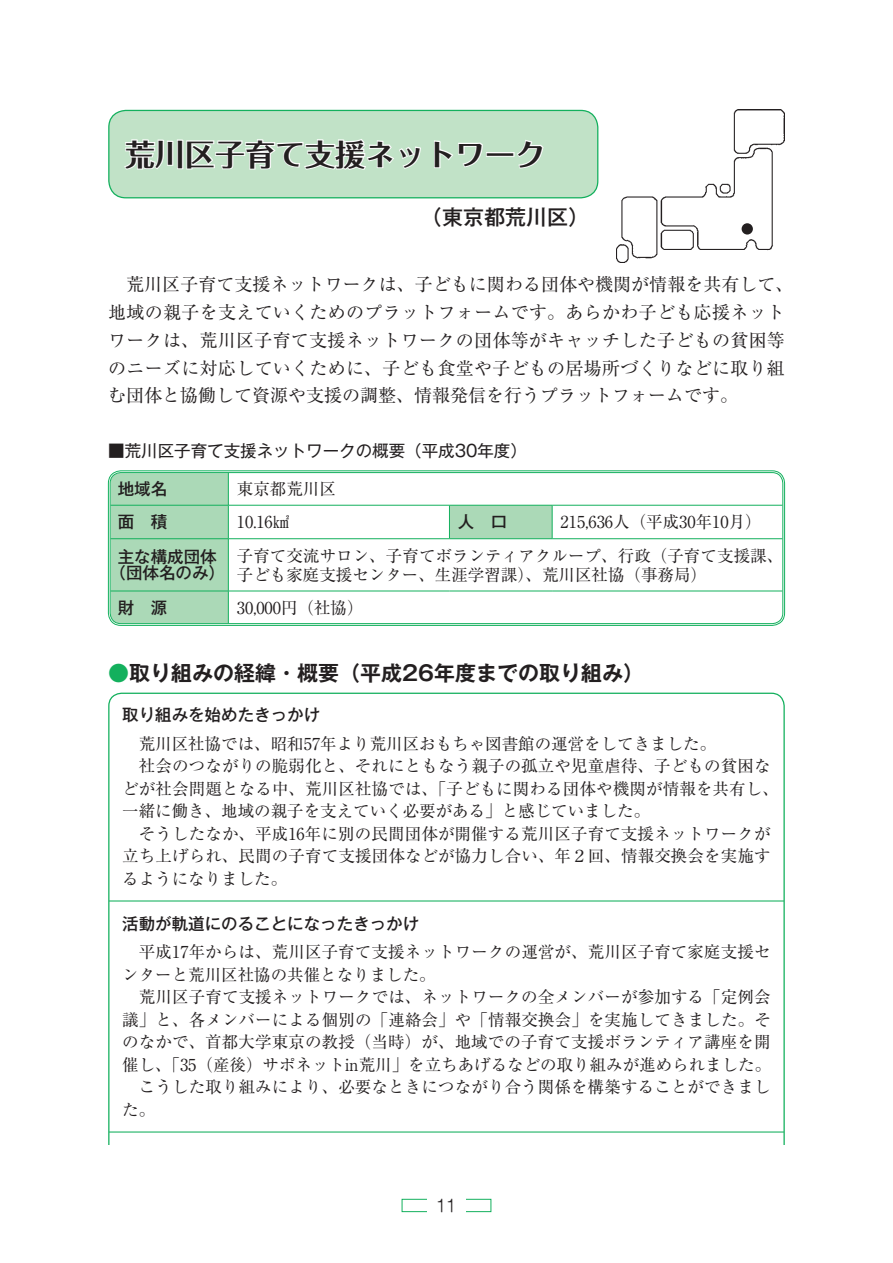
<style>
.page{position:relative;width:893px;height:1263px;background:#fff}
.page>*{position:absolute;margin:0;border:0;box-sizing:border-box;transform-origin:0 0}
.先行事例タイトル_1行{font:700 30px "Folk Pro";color:#231f20}
.見出し{font:700 21px "Gothic MB101 Pr 6 De";color:#231f20}
.先行事例-都道府県{font:500 21px "Gothic MB101 Pr 6";color:#231f20}
.本文_12pt{font:18px/27.8px "Ryumin Pr 6";letter-spacing:.015em;color:#231f20}
.囲み文{font:16.5px/22.5px "Ryumin Pr 6";letter-spacing:.005em;color:#231f20}
.囲み文-見出し{font:500 16.5px/16.5px "Gothic MB101 Pr 6";color:#231f20;text-align:center}
.標準G{font:16.5px "Gothic MB101 Pr 6";color:#231f20}
.t1{font:300 16.5px "Shin M Go Pr 6";color:#231f20}
.s1{color:#13b05d}
</style>
<div class="page">
<div style="left:109px;top:110px;width:489px;height:88px;background:#c1e2c7;border-radius:17px"></div>
<div style="left:108px;top:110px;width:490px;height:88px;border:1px solid #13b05d;border-radius:17px"></div>
<img style="left:616px;top:110px;width:169px;height:153px">
<svg style="left:124px;top:139px;width:297px;height:31px"></svg>
<svg style="left:434px;top:140px;width:110px;height:29px"></svg>
<svg style="left:109px;top:473px;width:443px;height:150px"></svg>
<hr style="left:110px;top:473px;width:1px;height:32px;background:#fff">
<hr style="left:110px;top:591px;width:1px;height:32px;background:#fff">
<hr style="left:228px;top:473px;width:1px;height:32px;background:#13b05d">
<hr style="left:110px;top:505px;width:118px;height:1px;background:#13b05d">
<hr style="left:228px;top:505px;width:1px;height:33px;background:#13b05d">
<hr style="left:228px;top:505px;width:221px;height:1px;background:#13b05d">
<hr style="left:449px;top:505px;width:1px;height:33px;background:#13b05d">
<hr style="left:449px;top:505px;width:103px;height:1px;background:#13b05d">
<hr style="left:552px;top:505px;width:1px;height:33px;background:#13b05d">
<hr style="left:552px;top:505px;width:231px;height:1px;background:#13b05d">
<hr style="left:110px;top:538px;width:118px;height:1px;background:#13b05d">
<hr style="left:228px;top:539px;width:1px;height:52px;background:#13b05d">
<hr style="left:228px;top:538px;width:221px;height:1px;background:#13b05d">
<hr style="left:449px;top:538px;width:103px;height:1px;background:#13b05d">
<hr style="left:552px;top:538px;width:231px;height:1px;background:#13b05d">
<hr style="left:110px;top:591px;width:118px;height:1px;background:#13b05d">
<hr style="left:228px;top:591px;width:1px;height:32px;background:#13b05d">
<hr style="left:228px;top:591px;width:221px;height:1px;background:#13b05d">
<hr style="left:449px;top:591px;width:103px;height:1px;background:#13b05d">
<hr style="left:552px;top:591px;width:231px;height:1px;background:#13b05d">
<div style="left:110px;top:472px;width:673px;height:152px;border:1px solid #13b05d;border-radius:11px"></div>
<div style="left:742px;top:223px;width:11px;height:12px;background:#231f20;border-radius:50%"></div>
<svg style="left:108px;top:692px;width:677px;height:453px"></svg>
<div style="left:402px;top:1199px;width:89px;height:13px;border:1px solid #13b05d"></div>
<div style="left:427px;top:1194px;width:39px;height:24px;background:#fff"></div>
<p class="先行事例タイトル_1行" style="left:125px;top:129px;width:422px">荒川区子育て支援ネットワーク</p>
<p class="先行事例-都道府県" style="left:421px;top:200px;width:169px">（東京都荒川区）</p>
<p class="本文_12pt" style="left:108px;top:270px;width:687px">　荒川区子育て支援ネットワークは、子どもに関わる団体や機関が情報を共有して、地域の親子を支えていくためのプラットフォームです。あらかわ子ども応援ネットワークは、荒川区子育て支援ネットワークの団体等がキャッチした子どもの貧困等のニーズに対応していくために、子ども食堂や子どもの居場所づくりなどに取り組む団体と協働して資源や支援の調整、情報発信を行うプラットフォームです。</p>
<p class="標準G" style="left:108px;top:437px;width:420px">■荒川区子育て支援ネットワークの概要（平成30年度）</p>
<p class="囲み文-見出し" style="left:118px;top:479px;width:51px">地域名</p>
<p class="囲み文" style="left:237px;top:476px;width:100px">東京都荒川区</p>
<p class="囲み文-見出し" style="left:118px;top:513px;width:51px">面　積</p>
<p class="囲み文" style="left:237px;top:510px;width:54px">10.16㎢</p>
<p class="囲み文-見出し" style="left:458px;top:513px;width:51px">人　口</p>
<p class="囲み文" style="left:561px;top:510px;width:203px">215,636人（平成30年10月）</p>
<p class="囲み文-見出し" style="left:110px;top:547px;width:117px">主な構成団体（団体名のみ）</p>
<p class="囲み文" style="left:237px;top:545px;width:548px;line-height:18.8px">子育て交流サロン、子育てボランティアクループ、行政（子育て支援課、子ども家庭支援センター、生涯学習課）、荒川区社協（事務局）</p>
<p class="囲み文-見出し" style="left:118px;top:599px;width:51px">財　源</p>
<p class="囲み文" style="left:237px;top:596px;width:128px">30,000円（社協）</p>
<p class="見出し" style="left:108px;top:656px;width:537px"><span class="s1">●</span>取り組みの経緯・概要（平成26年度までの取り組み）</p>
<p class="囲み文-見出し" style="left:122px;top:706px;width:199px">取り組みを始めたきっかけ</p>
<p class="囲み文" style="left:122px;top:731px;width:595px">　荒川区社協では、昭和57年より荒川区おもちゃ図書館の運営をしてきました。</p>
<p class="囲み文" style="left:122px;top:754px;width:658px">　社会のつながりの脆弱化と、それにともなう親子の孤立や児童虐待、子どもの貧困などが社会問題となる中、荒川区社協では、「子どもに関わる団体や機関が情報を共有し、一緒に働き、地域の親子を支えていく必要がある」と感じていました。</p>
<p class="囲み文" style="left:122px;top:821px;width:650px;text-align:justify">　そうしたなか、平成16年に別の民間団体が開催する荒川区子育て支援ネットワークが立ち上げられ、民間の子育て支援団体などが協力し合い、年２回、情報交換会を実施するようになりました。</p>
<p class="囲み文-見出し" style="left:122px;top:914px;width:298px">活動が軌道にのることになったきっかけ</p>
<p class="囲み文" style="left:122px;top:940px;width:650px">　平成17年からは、荒川区子育て支援ネットワークの運営が、荒川区子育て家庭支援センターと荒川区社協の共催となりました。</p>
<p class="囲み文" style="left:122px;top:985px;width:650px;text-align:justify">　荒川区子育て支援ネットワークでは、ネットワークの全メンバーが参加する「定例会議」と、各メンバーによる個別の「連絡会」や「情報交換会」を実施してきました。そのなかで、首都大学東京の教授（当時）が、地域での子育て支援ボランティア講座を開催し、「35（産後）サポネットin荒川」を立ちあげるなどの取り組みが進められました。</p>
<p class="囲み文" style="left:122px;top:1075px;width:650px">　こうした取り組みにより、必要なときにつながり合う関係を構築することができました。</p>
<p class="t1" style="left:436px;top:1192px;width:22px">11</p>
</div>
